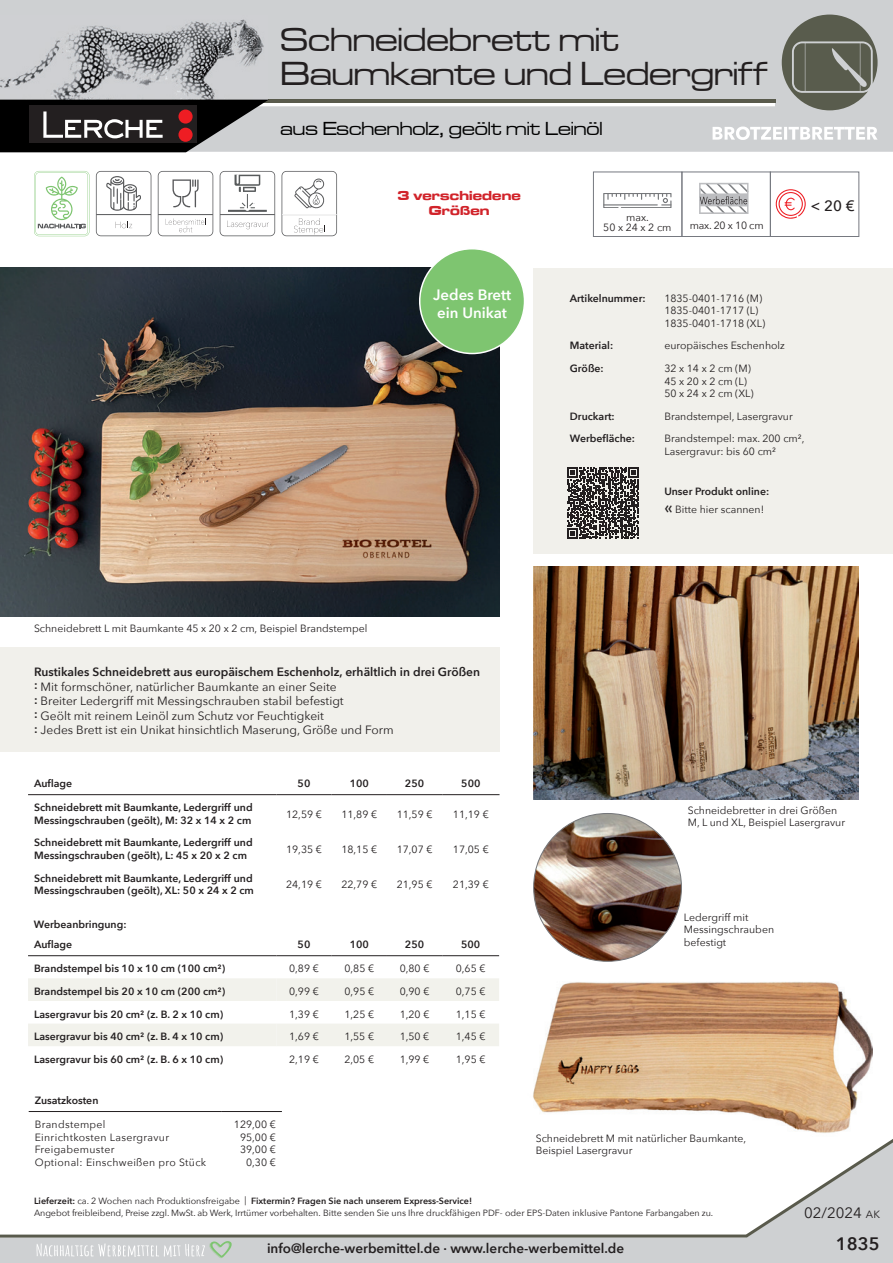
<style>
.page{position:relative;width:893px;height:1263px;background:#fff}
.page>*{position:absolute;margin:0;border:0;box-sizing:border-box;transform-origin:0 0}
.t1{font:34.5px/34.5px "Microgramma D Medi Exte";color:#231f20}
.t2{font:19.5px "Microgramma D Medi Exte";color:#000}
.t3{font:600 18px "Avenir Next";color:#231f20}
.t4{font:600 15px/18px "Avenir Next";color:#fff}
.t5{font:15px "Avenir Next";color:#231f20}
.t6{font:500 15px "Avenir Next";color:#231f20}
.t7{font:600 13.5px "Avenir Next";color:#231f20}
.t8{font:13.5px/14.9px "Microgramma D Bold Exte";letter-spacing:.01em;color:#d1232a;text-align:center}
.t9{font:12px/14.4px "Avenir Next";color:#231f20}
.t10{font:10.5px/12.6px "Avenir Next";color:#231f20}
.t11{font:600 10.5px/12.6px "Avenir Next";color:#231f20}
.t12{font:10.5px/12.6px "Avenir Next";letter-spacing:.03em;color:#231f20}
.t13{font:9px/12px "Avenir Next";letter-spacing:-.01em;color:#231f20}
.s1{font-weight:500;font-size:16.5px}
.s2{font-weight:400}
.s3{font-weight:600}
.s4{font-size:10.5px}
</style>
<div class="page">
<div style="left:533px;top:268px;width:360px;height:286px;background:#f1f0eb"></div>
<img style="left:533px;top:959px;width:340px;height:174px">
<img style="left:0;top:268px;width:500px;height:349px">
<img style="left:534px;top:566px;width:324px;height:233px">
<div style="left:0;top:0;width:893px;height:152px;background:#ced0d2"></div>
<hr style="left:0;top:100px;width:775px;height:3px;background:#595a4c">
<div style="left:0;top:1239px;width:893px;height:24px;background:#ced0d2"></div>
<svg style="left:0;top:1139px;width:893px;height:100px"></svg>
<img style="left:0;top:15px;width:267px;height:84px">
<svg style="left:0;top:100px;width:269px;height:52px;background:#423c3d"></svg>
<svg style="left:34px;top:171px;width:56px;height:65px"></svg>
<svg style="left:96px;top:171px;width:55px;height:65px"></svg>
<hr style="left:96px;top:214px;width:55px;height:1px;background:#57585a">
<svg style="left:158px;top:171px;width:55px;height:65px"></svg>
<hr style="left:158px;top:214px;width:55px;height:1px;background:#57585a">
<svg style="left:220px;top:171px;width:55px;height:65px"></svg>
<hr style="left:220px;top:214px;width:55px;height:1px;background:#57585a">
<svg style="left:282px;top:171px;width:55px;height:65px"></svg>
<svg style="left:37px;top:1241px;width:195px;height:17px;background:#d2d7d5"></svg>
<svg style="left:567px;top:467px;width:72px;height:72px"></svg>
<svg style="left:713px;top:127px;width:164px;height:13px"></svg>
<svg style="left:782px;top:15px;width:96px;height:95px;background:#7b7d73"></svg>
<div style="left:0;top:647px;width:500px;height:104px;background:#f1f0eb"></div>
<hr style="left:28px;top:794px;width:248px;height:1px;background:#231f20">
<hr style="left:276px;top:794px;width:56px;height:1px;background:#231f20">
<hr style="left:332px;top:794px;width:55px;height:1px;background:#231f20">
<hr style="left:387px;top:794px;width:55px;height:1px;background:#231f20">
<hr style="left:442px;top:794px;width:58px;height:1px;background:#231f20">
<svg style="left:28px;top:978px;width:471px;height:68px"></svg>
<hr style="left:28px;top:955px;width:248px;height:1px;background:#231f20">
<hr style="left:276px;top:955px;width:56px;height:1px;background:#231f20">
<hr style="left:332px;top:955px;width:55px;height:1px;background:#231f20">
<hr style="left:387px;top:955px;width:55px;height:1px;background:#231f20">
<hr style="left:442px;top:955px;width:57px;height:1px;background:#231f20">
<div style="left:420px;top:249px;width:104px;height:104px;background:#7ec570;border-radius:50%"></div>
<div style="left:419px;top:248px;width:106px;height:106px;border:2px solid #fff;border-radius:50%"></div>
<img style="left:534px;top:813px;width:147px;height:148px;border-radius:74px">
<svg style="left:593px;top:171px;width:267px;height:66px"></svg>
<div style="left:29px;top:1087px;width:253px;height:88px;background:#fff"></div>
<hr style="left:29px;top:1111px;width:192px;height:1px;background:#231f20">
<hr style="left:221px;top:1111px;width:61px;height:1px;background:#231f20">
<h1 class="t1" style="left:281px;top:21px;width:488px">Schneidebrett mit<br>Baumkante und Ledergriff</h1>
<h2 class="t2" style="left:281px;top:116px;width:324px">aus Eschenholz, geölt mit Leinöl</h2>
<p class="t8" style="left:397px;top:187px;width:125px">3 verschiedene<br>Größen</p>
<p class="t10" style="left:603px;top:211px;width:70px;line-height:10.5px;text-align:center">max.<br>50 x 24 x 2 cm</p>
<p class="t10" style="left:690px;top:219px;width:75px">max. 20 x 10 cm</p>
<h3 class="t6" style="left:810px;top:193px;width:46px">&lt; 20 €</h3>
<h3 class="t4" style="left:433px;top:285px;width:80px">Jedes Brett ein Unikat</h3>
<p class="t11" style="left:570px;top:292px;width:77px">Artikelnummer:</p>
<p class="t10" style="left:664px;top:291px;width:102px">1835-0401-1716 (M)<br>1835-0401-1717 (L)<br>1835-0401-1718 (XL)</p>
<p class="t11" style="left:570px;top:339px;width:45px">Material:</p>
<p class="t10" style="left:664px;top:339px;width:122px">europäisches Eschenholz</p>
<p class="t11" style="left:570px;top:362px;width:35px">Größe:</p>
<p class="t10" style="left:664px;top:362px;width:91px">32 x 14 x 2 cm (M)<br>45 x 20 x 2 cm (L)<br>50 x 24 x 2 cm (XL)</p>
<p class="t11" style="left:570px;top:409px;width:46px">Druckart:</p>
<p class="t10" style="left:664px;top:409px;width:130px">Brandstempel, Lasergravur</p>
<p class="t11" style="left:570px;top:432px;width:67px">Werbefläche:</p>
<p class="t10" style="left:664px;top:432px;width:142px">Brandstempel: max. 200 cm²,<br>Lasergravur: bis 60 cm²</p>
<p class="t11" style="left:664px;top:482px;width:106px;line-height:18px">Unser Produkt online: <span class="s1">«</span> <span class="s2">Bitte hier scannen!</span></p>
<p class="t10" style="left:34px;top:621px;width:335px">Schneidebrett L mit Baumkante 45 x 20 x 2 cm, Beispiel Brandstempel</p>
<p class="t9" style="left:34px;top:664px;width:448px"><span class="s3">Rustikales Schneidebrett aus europäischem Eschenholz, erhältlich in drei Größen :</span> Mit formschöner, natürlicher Baumkante an einer Seite<br><span class="s3">:</span> Breiter Ledergriff mit Messingschrauben stabil befestigt<br><span class="s3">:</span> Geölt mit reinem Leinöl zum Schutz vor Feuchtigkeit<br><span class="s3">:</span> Jedes Brett ist ein Unikat hinsichtlich Maserung, Größe und Form</p>
<p class="t11" style="left:34px;top:777px;width:40px">Auflage</p>
<p class="t11" style="left:298px;top:777px;width:14px">50</p>
<p class="t11" style="left:350px;top:777px;width:21px">100</p>
<p class="t11" style="left:405px;top:777px;width:21px">250</p>
<p class="t11" style="left:461px;top:777px;width:21px">500</p>
<p class="t11" style="left:34px;top:801px;width:220px">Schneidebrett mit Baumkante, Ledergriff und<br>Messingschrauben (geölt), M: 32 x 14 x 2 cm</p>
<p class="t10" style="left:286px;top:807px;width:37px">12,59 €</p>
<p class="t10" style="left:341px;top:807px;width:37px">11,89 €</p>
<p class="t10" style="left:397px;top:807px;width:37px">11,59 €</p>
<p class="t10" style="left:453px;top:807px;width:37px">11,19 €</p>
<p class="t11" style="left:34px;top:836px;width:220px">Schneidebrett mit Baumkante, Ledergriff und<br>Messingschrauben (geölt), L: 45 x 20 x 2 cm</p>
<p class="t10" style="left:286px;top:842px;width:37px">19,35 €</p>
<p class="t10" style="left:341px;top:842px;width:37px">18,15 €</p>
<p class="t10" style="left:397px;top:842px;width:37px">17,07 €</p>
<p class="t10" style="left:453px;top:842px;width:37px">17,05 €</p>
<p class="t11" style="left:34px;top:871px;width:221px">Schneidebrett mit Baumkante, Ledergriff und<br>Messingschrauben (geölt), XL: 50 x 24 x 2 cm</p>
<p class="t10" style="left:286px;top:877px;width:37px">24,19 €</p>
<p class="t10" style="left:341px;top:877px;width:37px">22,79 €</p>
<p class="t10" style="left:397px;top:877px;width:37px">21,95 €</p>
<p class="t10" style="left:453px;top:877px;width:37px">21,39 €</p>
<p class="t11" style="left:34px;top:918px;width:94px">Werbeanbringung:</p>
<p class="t11" style="left:34px;top:938px;width:40px">Auflage</p>
<p class="t11" style="left:298px;top:938px;width:14px">50</p>
<p class="t11" style="left:350px;top:938px;width:21px">100</p>
<p class="t11" style="left:405px;top:938px;width:21px">250</p>
<p class="t11" style="left:461px;top:938px;width:21px">500</p>
<p class="t11" style="left:34px;top:962px;width:193px">Brandstempel bis 10 x 10 cm (100 cm²)</p>
<p class="t10" style="left:289px;top:962px;width:31px">0,89 €</p>
<p class="t10" style="left:344px;top:962px;width:31px">0,85 €</p>
<p class="t10" style="left:400px;top:962px;width:31px">0,80 €</p>
<p class="t10" style="left:456px;top:962px;width:31px">0,65 €</p>
<p class="t11" style="left:34px;top:985px;width:193px">Brandstempel bis 20 x 10 cm (200 cm²)</p>
<p class="t10" style="left:289px;top:984px;width:31px">0,99 €</p>
<p class="t10" style="left:344px;top:984px;width:31px">0,95 €</p>
<p class="t10" style="left:400px;top:984px;width:31px">0,90 €</p>
<p class="t10" style="left:456px;top:984px;width:31px">0,75 €</p>
<p class="t11" style="left:34px;top:1007px;width:191px">Lasergravur bis 20 cm² (z. B. 2 x 10 cm)</p>
<p class="t10" style="left:289px;top:1007px;width:31px">1,39 €</p>
<p class="t10" style="left:344px;top:1007px;width:31px">1,25 €</p>
<p class="t10" style="left:400px;top:1007px;width:31px">1,20 €</p>
<p class="t10" style="left:456px;top:1007px;width:31px">1,15 €</p>
<p class="t11" style="left:34px;top:1030px;width:191px">Lasergravur bis 40 cm² (z. B. 4 x 10 cm)</p>
<p class="t10" style="left:289px;top:1030px;width:31px">1,69 €</p>
<p class="t10" style="left:344px;top:1030px;width:31px">1,55 €</p>
<p class="t10" style="left:400px;top:1030px;width:31px">1,50 €</p>
<p class="t10" style="left:456px;top:1030px;width:31px">1,45 €</p>
<p class="t11" style="left:34px;top:1052px;width:191px">Lasergravur bis 60 cm² (z. B. 6 x 10 cm)</p>
<p class="t10" style="left:289px;top:1052px;width:31px">2,19 €</p>
<p class="t10" style="left:344px;top:1052px;width:31px">2,05 €</p>
<p class="t10" style="left:400px;top:1052px;width:31px">1,99 €</p>
<p class="t10" style="left:456px;top:1052px;width:31px">1,95 €</p>
<p class="t11" style="left:35px;top:1093px;width:65px">Zusatzkosten</p>
<p class="t12" style="left:35px;top:1118px;width:173px">Brandstempel<br>Einrichtkosten Lasergravur<br>Freigabemuster<br>Optional: Einschweißen pro Stück</p>
<p class="t10" style="left:234px;top:1118px;width:43px;text-align:right">129,00 €<br>95,00 €<br>39,00 €<br>0,30 €</p>
<p class="t10" style="left:688px;top:803px;width:159px">Schneidebretter in drei Größen<br>M, L und XL, Beispiel Lasergravur</p>
<p class="t10" style="left:684px;top:910px;width:92px">Ledergriff mit<br>Messingschrauben befestigt</p>
<p class="t10" style="left:536px;top:1131px;width:212px">Schneidebrett M mit natürlicher Baumkante,<br>Beispiel Lasergravur</p>
<p class="t13" style="left:34px;top:1194px;width:681px"><span class="s3">Lieferzeit:</span> ca. 2 Wochen nach Produktionsfreigabe | <span class="s3">Fixtermin? Fragen Sie nach unserem Express-Service!<br></span>Angebot freibleibend, Preise zzgl. MwSt. ab Werk, Irrtümer vorbehalten. Bitte senden Sie uns Ihre druckfähigen PDF- oder EPS-Daten inklusive Pantone Farbangaben zu.</p>
<p class="t7" style="left:267px;top:1236px;width:359px">info@lerche-werbemittel.de · www.lerche-werbemittel.de</p>
<h3 class="t5" style="left:804px;top:1200px;width:77px">02/2024 <span class="s4">AK</span></h3>
<h3 class="t3" style="left:836px;top:1228px;width:45px">1835</h3>
</div>
